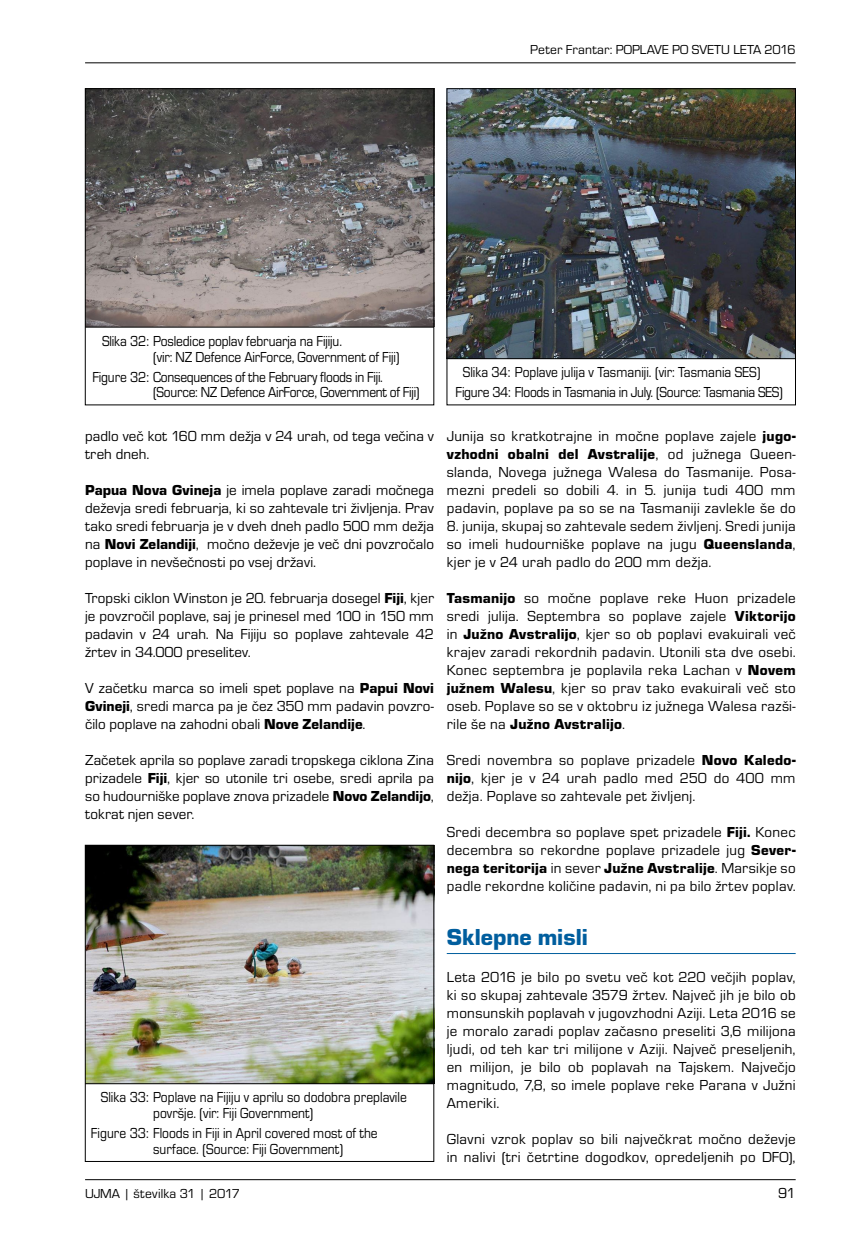
<style>
.page{position:relative;width:851px;height:1234px;background:#fff}
.page>*{position:absolute;margin:0;border:0;box-sizing:border-box;transform-origin:0 0}
.NASLOV_1{font:24px "Eurostile TEE Blac";color:#005e9e}
.BODY{font:15px/18px "Eurostile TEE";letter-spacing:.02em;color:#000;text-align:justify}
.PODPIS_slika{font:15px/15.8px "Eurostile TEE";letter-spacing:-.005em;color:#000;scale:.9 1}
.PASICA{font:13.5px "Eurostile TEE";letter-spacing:.005em;color:#000}
.s1{font-family:"Eurostile TEE Blac"}
</style>
<div class="page">
<hr style="left:85px;top:1178px;width:710px;height:1px;background:#000">
<hr style="left:85px;top:62px;width:710px;height:1px;background:#000">
<hr style="left:446px;top:952px;width:349px;height:1px;background:#005e9e">
<img style="left:87px;top:90px;width:345px;height:237px">
<img style="left:87px;top:846px;width:345px;height:237px">
<div style="left:85px;top:88px;width:349px;height:317px;border:1px solid #000"></div>
<div style="left:85px;top:844px;width:349px;height:317px;border:1px solid #000"></div>
<hr style="left:85px;top:327px;width:349px;height:1px;background:#000">
<hr style="left:85px;top:1083px;width:349px;height:1px;background:#000">
<img style="left:448px;top:90px;width:345px;height:268px">
<div style="left:446px;top:88px;width:349px;height:317px;border:1px solid #000"></div>
<hr style="left:446px;top:358px;width:349px;height:1px;background:#000">
<p class="PASICA" style="left:530px;top:42px;width:267px">Peter Frantar: POPLAVE PO SVETU LETA 2016</p>
<p class="PODPIS_slika" style="left:153px;top:333px;width:275px;text-indent:-51px">Slika 32: Posledice poplav februarja na Fijiju.<br>(vir: NZ Defence AirForce, Government of Fiji)</p>
<p class="PODPIS_slika" style="left:153px;top:369px;width:297px;text-indent:-61px">Figure 32: Consequences of the February floods in Fiji. (Source: NZ Defence AirForce, Government of Fiji)</p>
<p class="BODY" style="left:85px;top:427px;width:350px">padlo več kot 160 mm dežja v 24 urah, od tega večina v treh dneh.</p>
<p class="BODY" style="left:85px;top:481px;width:350px"><span class="s1">Papua Nova Gvineja</span> je imela poplave zaradi močnega deževja sredi februarja, ki so zahtevale tri življenja. Prav tako sredi februarja je v dveh dneh padlo 500 mm dežja na <span class="s1">Novi Zelandiji</span>, močno deževje je več dni povzročalo poplave in nevšečnosti po vsej državi.</p>
<p class="BODY" style="left:85px;top:589px;width:350px">Tropski ciklon Winston je 20. februarja dosegel <span class="s1">Fiji</span>, kjer je povzročil poplave, saj je prinesel med 100 in 150 mm padavin v 24 urah. Na Fijiju so poplave zahtevale 42 žrtev in 34.000 preselitev.</p>
<p class="BODY" style="left:85px;top:679px;width:350px">V začetku marca so imeli spet poplave na <span class="s1">Papui Novi Gvineji</span>, sredi marca pa je čez 350 mm padavin povzro&shy;čilo poplave na zahodni obali <span class="s1">Nove Zelandije</span>.</p>
<p class="BODY" style="left:85px;top:751px;width:350px">Začetek aprila so poplave zaradi tropskega ciklona Zina prizadele <span class="s1">Fiji</span>, kjer so utonile tri osebe, sredi aprila pa so hudourniške poplave znova prizadele <span class="s1">Novo Zelandijo</span>, tokrat njen sever.</p>
<p class="PODPIS_slika" style="left:153px;top:1089px;width:283px;text-indent:-52px">Slika 33: Poplave na Fijiju v aprilu so dodobra preplavile površje. (vir: Fiji Government)</p>
<p class="PODPIS_slika" style="left:153px;top:1125px;width:251px;text-indent:-62px">Figure 33: Floods in Fiji in April covered most of the surface. (Source: Fiji Government)</p>
<p class="PODPIS_slika" style="left:462px;top:365px;width:332px">Slika 34: Poplave julija v Tasmaniji. (vir: Tasmania SES)</p>
<p class="PODPIS_slika" style="left:455px;top:385px;width:365px">Figure 34: Floods in Tasmania in July. (Source: Tasmania SES)</p>
<p class="BODY" style="left:446px;top:427px;width:350px">Junija so kratkotrajne in močne poplave zajele <span class="s1">jugo&shy;vzhodni obalni del Avstralije</span>, od južnega Queen&shy;slanda, Novega južnega Walesa do Tasmanije. Posa&shy;mezni predeli so dobili 4. in 5. junija tudi 400 mm padavin, poplave pa so se na Tasmaniji zavlekle še do</p>
<p class="BODY" style="left:446px;top:517px;width:350px">8. junija, skupaj so zahtevale sedem življenj. Sredi junija so imeli hudourniške poplave na jugu <span class="s1">Queenslanda</span>, kjer je v 24 urah padlo do 200 mm dežja.</p>
<p class="BODY" style="left:446px;top:589px;width:350px"><span class="s1">Tasmanijo</span> so močne poplave reke Huon prizadele sredi julija. Septembra so poplave zajele <span class="s1">Viktorijo </span>in <span class="s1">Južno Avstralijo</span>, kjer so ob poplavi evakuirali več krajev zaradi rekordnih padavin. Utonili sta dve osebi.<br>Konec septembra je poplavila reka Lachan v <span class="s1">Novem južnem Walesu</span>, kjer so prav tako evakuirali več sto oseb. Poplave so se v oktobru iz južnega Walesa razši&shy;rile še na <span class="s1">Južno Avstralijo</span>.</p>
<p class="BODY" style="left:446px;top:751px;width:350px">Sredi novembra so poplave prizadele <span class="s1">Novo Kaledo&shy;nijo</span>, kjer je v 24 urah padlo med 250 do 400 mm dežja. Poplave so zahtevale pet življenj.</p>
<p class="BODY" style="left:446px;top:823px;width:350px">Sredi decembra so poplave spet prizadele <span class="s1">Fiji.</span> Konec decembra so rekordne poplave prizadele jug <span class="s1">Sever&shy;nega teritorija</span> in sever <span class="s1">Južne Avstralije</span>. Marsikje so padle rekordne količine padavin, ni pa bilo žrtev poplav.</p>
<p class="NASLOV_1" style="left:446px;top:924px;width:142px">Sklepne misli</p>
<p class="BODY" style="left:446px;top:967px;width:350px">Leta 2016 je bilo po svetu več kot 220 večjih poplav, ki so skupaj zahtevale 3579 žrtev. Največ jih je bilo ob monsunskih poplavah v jugovzhodni Aziji. Leta 2016 se je moralo zaradi poplav začasno preseliti 3,6 milijona ljudi, od teh kar tri milijone v Aziji. Največ preseljenih, en milijon, je bilo ob poplavah na Tajskem. Največjo magnitudo, 7,8, so imele poplave reke Parana v Južni Ameriki.</p>
<p class="BODY" style="left:446px;top:1129px;width:350px">Glavni vzrok poplav so bili največkrat močno deževje in nalivi (tri četrtine dogodkov, opredeljenih po DFO),</p>
<p class="PASICA" style="left:85px;top:1185px;width:156px">UJMA | številka 31 | 2017</p>
<p class="BODY" style="left:778px;top:1183px;width:19px">91</p>
</div>
